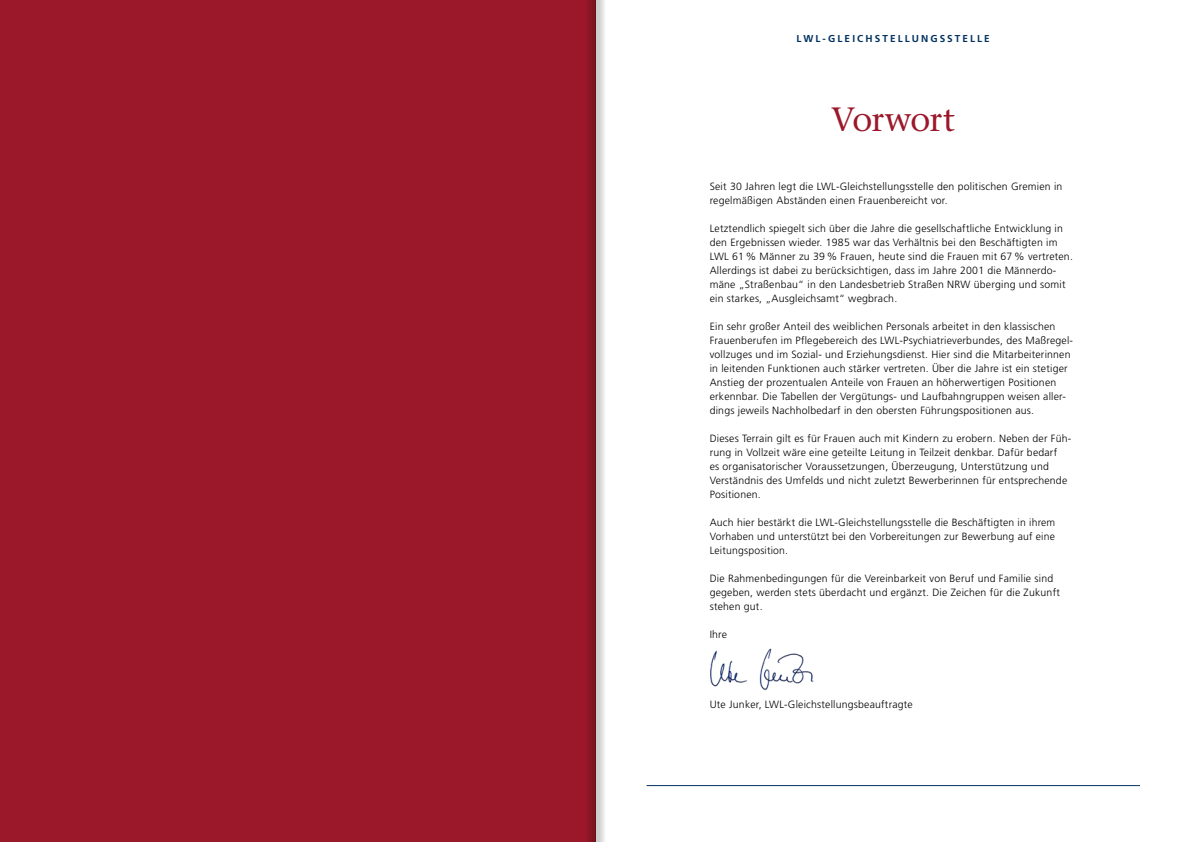
<style>
.page{position:relative;width:1191px;height:842px;background:#fff}
.page>*{position:absolute;margin:0;border:0;box-sizing:border-box;transform-origin:0 0}
.t1{font:500 33.6px "Stone Serif Std";letter-spacing:-.025em;color:#9b182a}
.t2{font:300 10.5px/14px "Frutiger LT Std";letter-spacing:.02em;color:#000}
.t3{font:700 10px "Frutiger LT Std";letter-spacing:.21em;color:#00325f}
</style>
<div class="page">
<hr style="left:646px;top:785px;width:494px;height:1px;background:#00325f">
<div style="left:0;top:0;width:595px;height:842px;background:#9b182a"></div>
<img style="left:710px;top:648px;width:104px;height:43px">
<svg style="left:595px;top:0;width:10px;height:842px;background:#c2b1b3"></svg>
<svg style="left:588px;top:0;width:7px;height:842px;fill:#831423"></svg>
<p class="t3" style="left:796px;top:32px;width:195px">LWL-GLEICHSTELLUNGSSTELLE</p>
<h1 class="t1" style="left:831px;top:99px;width:125px">Vorwort</h1>
<p class="t2" style="left:709px;top:180px;width:354px">Seit 30 Jahren legt die LWL-Gleichstellungsstelle den politischen Gremien in regelmäßigen Abständen einen Frauenbereicht vor.</p>
<p class="t2" style="left:709px;top:222px;width:365px">Letztendlich spiegelt sich über die Jahre die gesellschaftliche Entwicklung in den Ergebnissen wieder. 1985 war das Verhältnis bei den Beschäftigten im LWL 61% Männer zu 39% Frauen, heute sind die Frauen mit 67% vertreten.<br>Allerdings ist dabei zu berücksichtigen, dass im Jahre 2001 die Männerdo&shy;mäne „Straßenbau“ in den Landesbetrieb Straßen NRW überging und somit ein starkes, „Ausgleichsamt“ wegbrach.</p>
<p class="t2" style="left:709px;top:320px;width:365px">Ein sehr großer Anteil des weiblichen Personals arbeitet in den klassischen Frauenberufen im Pflegebereich des LWL-Psychiatrieverbundes, des Maßregel&shy;vollzuges und im Sozial- und Erziehungsdienst. Hier sind die Mitarbeiterinnen in leitenden Funktionen auch stärker vertreten. Über die Jahre ist ein stetiger Anstieg der prozentualen Anteile von Frauen an höherwertigen Positionen erkennbar. Die Tabellen der Vergütungs- und Laufbahngruppen weisen aller&shy;dings jeweils Nachholbedarf in den obersten Führungspositionen aus.</p>
<p class="t2" style="left:709px;top:431px;width:362px">Dieses Terrain gilt es für Frauen auch mit Kindern zu erobern. Neben der Füh&shy;rung in Vollzeit wäre eine geteilte Leitung in Teilzeit denkbar. Dafür bedarf<br>es organisatorischer Voraussetzungen, Überzeugung, Unterstützung und Verständnis des Umfelds und nicht zuletzt Bewerberinnen für entsprechende Positionen.</p>
<p class="t2" style="left:709px;top:516px;width:347px;text-align:justify">Auch hier bestärkt die LWL-Gleichstellungsstelle die Beschäftigten in ihrem Vorhaben und unterstützt bei den Vorbereitungen zur Bewerbung auf eine Leitungsposition.</p>
<p class="t2" style="left:709px;top:572px;width:352px">Die Rahmenbedingungen für die Vereinbarkeit von Beruf und Familie sind gegeben, werden stets überdacht und ergänzt. Die Zeichen für die Zukunft stehen gut.</p>
<p class="t2" style="left:709px;top:628px;width:19px">Ihre</p>
<p class="t2" style="left:709px;top:698px;width:205px">Ute Junker, LWL-Gleichstellungsbeauftragte</p>
</div>
